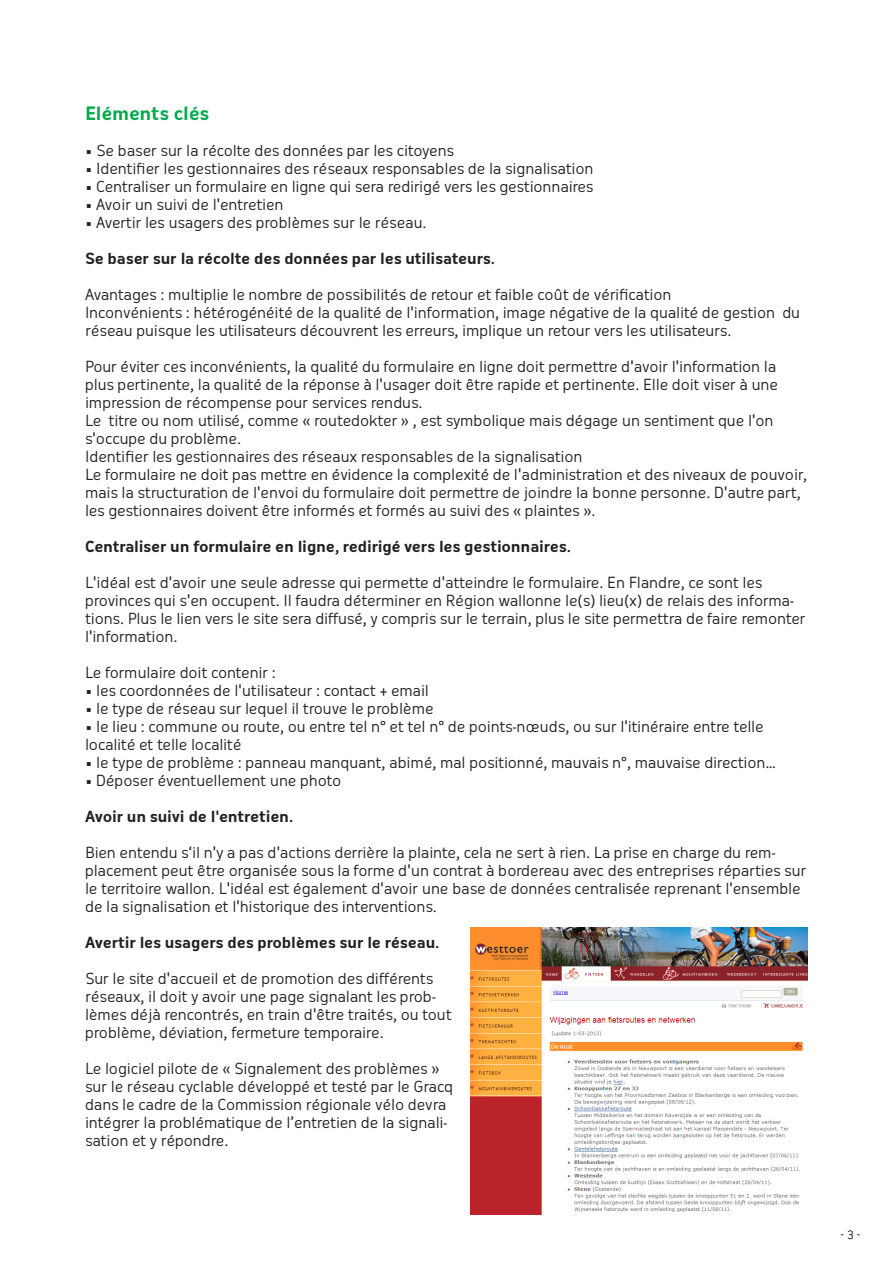
<style>
.page{position:relative;width:893px;height:1263px;background:#fff}
.page>*{position:absolute;margin:0;border:0;box-sizing:border-box;transform-origin:0 0}
.t1{font:700 18px "Oceania";letter-spacing:-.005em;color:#00aa4d}
.t2{font:15px/18px "Oceania";letter-spacing:-.02em;color:#231f20}
.t3{font:700 15px "Oceania";letter-spacing:-.01em;color:#231f20}
.t4{font:12px "Oceania";color:#231f20}
</style>
<div class="page">
<img style="left:471px;top:928px;width:337px;height:286px">
<p class="t1" style="left:85px;top:103px;width:126px">Eléments clés</p>
<p class="t2" style="left:85px;top:141px;width:370px">• Se baser sur la récolte des données par les citoyens</p>
<p class="t2" style="left:85px;top:159px;width:510px">• Identifier les gestionnaires des réseaux responsables de la signalisation</p>
<p class="t2" style="left:85px;top:177px;width:510px">• Centraliser un formulaire en ligne qui sera redirigé vers les gestionnaires</p>
<p class="t2" style="left:85px;top:195px;width:200px">• Avoir un suivi de l'entretien</p>
<p class="t2" style="left:85px;top:213px;width:343px">• Avertir les usagers des problèmes sur le réseau.</p>
<p class="t3" style="left:85px;top:250px;width:412px">Se baser sur la récolte des données par les utilisateurs.</p>
<p class="t2" style="left:85px;top:285px;width:588px">Avantages : multiplie le nombre de possibilités de retour et faible coût de vérification</p>
<p class="t2" style="left:85px;top:303px;width:717px">Inconvénients : hétérogénéité de la qualité de l'information, image négative de la qualité de gestion du réseau puisque les utilisateurs découvrent les erreurs, implique un retour vers les utilisateurs.</p>
<p class="t2" style="left:85px;top:357px;width:695px;text-align:justify">Pour éviter ces inconvénients, la qualité du formulaire en ligne doit permettre d'avoir l'information la plus pertinente, la qualité de la réponse à l'usager doit être rapide et pertinente. Elle doit viser à une impression de récompense pour services rendus.</p>
<p class="t2" style="left:85px;top:411px;width:690px">Le titre ou nom utilisé, comme « routedokter » , est symbolique mais dégage un sentiment que l'on s'occupe du problème.</p>
<p class="t2" style="left:85px;top:447px;width:499px">Identifier les gestionnaires des réseaux responsables de la signalisation</p>
<p class="t2" style="left:85px;top:465px;width:724px">Le formulaire ne doit pas mettre en évidence la complexité de l'administration et des niveaux de pouvoir, mais la structuration de l'envoi du formulaire doit permettre de joindre la bonne personne. D'autre part, les gestionnaires doivent être informés et formés au suivi des « plaintes ».</p>
<p class="t3" style="left:85px;top:538px;width:488px">Centraliser un formulaire en ligne, redirigé vers les gestionnaires.</p>
<p class="t2" style="left:85px;top:573px;width:722px">L'idéal est d'avoir une seule adresse qui permette d'atteindre le formulaire. En Flandre, ce sont les provinces qui s'en occupent. Il faudra déterminer en Région wallonne le(s) lieu(x) de relais des informa&shy;tions. Plus le lien vers le site sera diffusé, y compris sur le terrain, plus le site permettra de faire remonter l'information.</p>
<p class="t2" style="left:85px;top:663px;width:192px">Le formulaire doit contenir :</p>
<p class="t2" style="left:85px;top:681px;width:345px">• les coordonnées de l'utilisateur : contact + email</p>
<p class="t2" style="left:85px;top:699px;width:350px">• le type de réseau sur lequel il trouve le problème</p>
<p class="t2" style="left:85px;top:717px;width:680px">• le lieu : commune ou route, ou entre tel n° et tel n° de points-nœuds, ou sur l'itinéraire entre telle localité et telle localité</p>
<p class="t2" style="left:85px;top:753px;width:693px">• le type de problème : panneau manquant, abimé, mal positionné, mauvais n°, mauvaise direction…</p>
<p class="t2" style="left:85px;top:771px;width:258px">• Déposer éventuellement une photo</p>
<p class="t3" style="left:85px;top:808px;width:210px">Avoir un suivi de l'entretien.</p>
<p class="t2" style="left:85px;top:843px;width:723px">Bien entendu s‘il n'y a pas d'actions derrière la plainte, cela ne sert à rien. La prise en charge du rem&shy;placement peut être organisée sous la forme d'un contrat à bordereau avec des entreprises réparties sur le territoire wallon. L'idéal est également d'avoir une base de données centralisée reprenant l'ensemble de la signalisation et l'historique des interventions.</p>
<p class="t3" style="left:85px;top:934px;width:356px">Avertir les usagers des problèmes sur le réseau.</p>
<p class="t2" style="left:85px;top:969px;width:368px">Sur le site d'accueil et de promotion des différents réseaux, il doit y avoir une page signalant les prob&shy;lèmes déjà rencontrés, en train d'être traités, ou tout problème, déviation, fermeture temporaire.</p>
<p class="t2" style="left:85px;top:1059px;width:370px">Le logiciel pilote de « Signalement des problèmes » sur le réseau cyclable développé et testé par le Gracq dans le cadre de la Commission régionale vélo devra intégrer la problématique de l’entretien de la signali&shy;sation et y répondre.</p>
<p class="t4" style="left:841px;top:1227px;width:21px">- 3 -</p>
</div>
